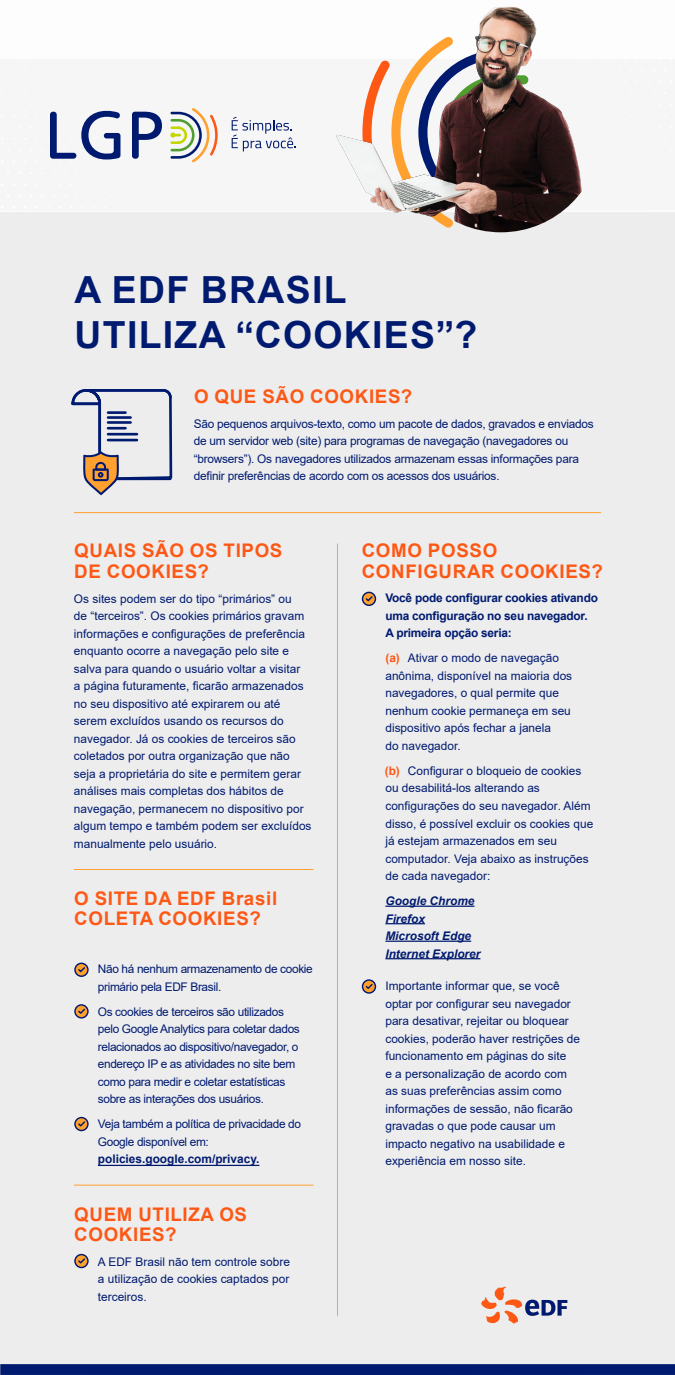
<style>
.page{position:relative;width:675px;height:1375px;background:#fff}
.page>*{position:absolute;margin:0;border:0;box-sizing:border-box;transform-origin:0 0}
.t1{font:700 37.38px/44.9px "Arial";letter-spacing:.035em;color:#001a70}
.t2{font:700 18.75px/20.6px "Arial";letter-spacing:.035em;color:#fe5815}
.t3{font:11.88px/17.5px "Arial";color:#001a70}
.t4{font:11.88px/17.5px "Arial";letter-spacing:-.03em;color:#001a70}
.t5{font:11.88px/17.5px "Arial";letter-spacing:-.02em;color:#001a70}
.t6{font:700 11.88px/17.5px "Arial";letter-spacing:-.02em;color:#001a70}
.t7{font:italic 700 11.88px/17.5px "Arial";color:#001a70}
.t8{font:700 11.88px "Arial";color:#001a70}
.s1{font-style:inherit}
.s2{font-weight:700;color:#fe5815}
</style>
<div class="page">
<div style="left:0;top:0;width:675px;height:1364px;background:#ededed"></div>
<div style="left:186px;top:0;width:489px;height:211px;background:#fdfdfd"></div>
<svg style="left:0;top:1364px;width:675px;height:11px;background:#031d71"></svg>
<img style="left:434px;top:6px;width:137px;height:29px">
<svg style="left:1px;top:35px;width:602px;height:193px"></svg>
<svg style="left:481px;top:1287px;width:86px;height:37px"></svg>
<hr style="left:337px;top:543px;width:1px;height:773px;background:#ffa02f">
<hr style="left:74px;top:869px;width:240px;height:1px;background:#ffa02f">
<hr style="left:74px;top:1185px;width:240px;height:1px;background:#ffa02f">
<hr style="left:74px;top:512px;width:527px;height:1px;background:#ffa02f">
<svg style="left:71px;top:389px;width:102px;height:106px"></svg>
<svg style="left:75px;top:963px;width:13px;height:13px"></svg>
<div style="left:74px;top:963px;width:15px;height:14px;border:1px solid #001a70;border-radius:50%"></div>
<svg style="left:77px;top:966px;width:9px;height:8px"></svg>
<svg style="left:363px;top:980px;width:12px;height:13px"></svg>
<div style="left:362px;top:979px;width:14px;height:15px;border:1px solid #001a70;border-radius:50%"></div>
<svg style="left:364px;top:982px;width:10px;height:8px"></svg>
<svg style="left:75px;top:1005px;width:13px;height:13px"></svg>
<div style="left:74px;top:1004px;width:15px;height:15px;border:1px solid #001a70;border-radius:50%"></div>
<svg style="left:77px;top:1007px;width:9px;height:8px"></svg>
<svg style="left:75px;top:1118px;width:13px;height:13px"></svg>
<div style="left:74px;top:1117px;width:15px;height:14px;border:1px solid #001a70;border-radius:50%"></div>
<svg style="left:77px;top:1120px;width:9px;height:8px"></svg>
<svg style="left:363px;top:592px;width:12px;height:13px"></svg>
<div style="left:362px;top:592px;width:14px;height:14px;border:1px solid #001a70;border-radius:50%"></div>
<svg style="left:364px;top:595px;width:10px;height:8px"></svg>
<svg style="left:75px;top:1255px;width:13px;height:13px"></svg>
<div style="left:74px;top:1254px;width:15px;height:14px;border:1px solid #001a70;border-radius:50%"></div>
<svg style="left:77px;top:1257px;width:9px;height:8px"></svg>
<hr style="left:385px;top:906px;width:89px;height:1px;background:#001a70">
<hr style="left:385px;top:923px;width:40px;height:1px;background:#001a70">
<hr style="left:385px;top:941px;width:86px;height:1px;background:#001a70">
<hr style="left:385px;top:958px;width:95px;height:1px;background:#001a70">
<hr style="left:98px;top:1165px;width:161px;height:1px;background:#001a70">
<h1 class="t1" style="left:75px;top:268px;width:404px">A EDF <span class="s1">BRASIL<br></span>UTILIZA “COOKIES”?</h1>
<h2 class="t2" style="left:194px;top:386px;width:220px">O QUE SÃO COOKIES?</h2>
<p class="t5" style="left:194px;top:415px;width:402px">São pequenos arquivos-texto, como um pacote de dados, gravados e enviados de um servidor web (site) para programas de navegação (navegadores ou “browsers”). Os navegadores utilizados armazenam essas informações para definir preferências de acordo com os acessos dos usuários.</p>
<h2 class="t2" style="left:74px;top:540px;width:210px">QUAIS SÃO OS TIPOS<br>DE COOKIES?</h2>
<p class="t3" style="left:74px;top:590px;width:239px">Os sites podem ser do tipo “primários” ou<br>de “terceiros”. Os cookies primários gravam informações e configurações de preferência enquanto ocorre a navegação pelo site e salva para quando o usuário voltar a visitar<br>a página futuramente, ficarão armazenados no seu dispositivo até expirarem ou até serem excluídos usando os recursos do navegador. Já os cookies de terceiros são coletados por outra organização que não seja a proprietária do site e permitem gerar análises mais completas dos hábitos de navegação, permanecem no dispositivo por algum tempo e também podem ser excluídos manualmente pelo usuário.</p>
<h2 class="t2" style="left:74px;top:888px;width:204px">O SITE DA EDF <span class="s1">Brasil<br></span>COLETA COOKIES?</h2>
<p class="t4" style="left:98px;top:960px;width:216px">Não há nenhum armazenamento de cookie primário pela EDF <span class="s1">Brasil</span>.</p>
<p class="t4" style="left:98px;top:1003px;width:203px">Os cookies de terceiros são utilizados pelo Google Analytics para coletar dados relacionados ao dispositivo/navegador, o endereço IP e as atividades no site bem como para medir e coletar estatísticas sobre as interações dos usuários.</p>
<p class="t4" style="left:98px;top:1115px;width:205px">Veja também a política de privacidade do<br>Google disponível em:</p>
<p class="t8" style="left:98px;top:1151px;width:163px">policies.google.com/privacy.</p>
<h2 class="t2" style="left:74px;top:1204px;width:174px">QUEM UTILIZA OS<br>COOKIES?</h2>
<p class="t3" style="left:98px;top:1253px;width:194px;text-align:justify">A EDF <span class="s1">Brasil</span> não tem controle sobre a utilização de cookies captados por terceiros.</p>
<h2 class="t2" style="left:362px;top:540px;width:243px">COMO POSSO<br>CONFIGURAR COOKIES?</h2>
<p class="t6" style="left:385px;top:590px;width:214px">Você pode configurar cookies ativando uma configuração no seu navegador.<br>A primeira opção seria:</p>
<p class="t3" style="left:385px;top:649px;width:188px"><span class="s2">(a)</span> Ativar o modo de navegação anônima, disponível na maioria dos navegadores, o qual permite que nenhum cookie permaneça em seu dispositivo após fechar a janela<br>do navegador.</p>
<p class="t3" style="left:385px;top:762px;width:210px"><span class="s2">(b)</span> Configurar o bloqueio de cookies ou desabilitá-los alterando as configurações do seu navegador. Além disso, é possível excluir os cookies que já estejam armazenados em seu computador. Veja abaixo as instruções de cada navegador:</p>
<p class="t7" style="left:385px;top:892px;width:97px">Google Chrome<br>Firefox<br>Microsoft Edge<br>Internet Explorer</p>
<p class="t3" style="left:385px;top:977px;width:196px">Importante informar que, se você optar por configurar seu navegador para desativar, rejeitar ou bloquear cookies, poderão haver restrições de funcionamento em páginas do site<br>e a personalização de acordo com as suas preferências assim como informações de sessão, não ficarão gravadas o que pode causar um impacto negativo na usabilidade e experiência em nosso site.</p>
</div>
